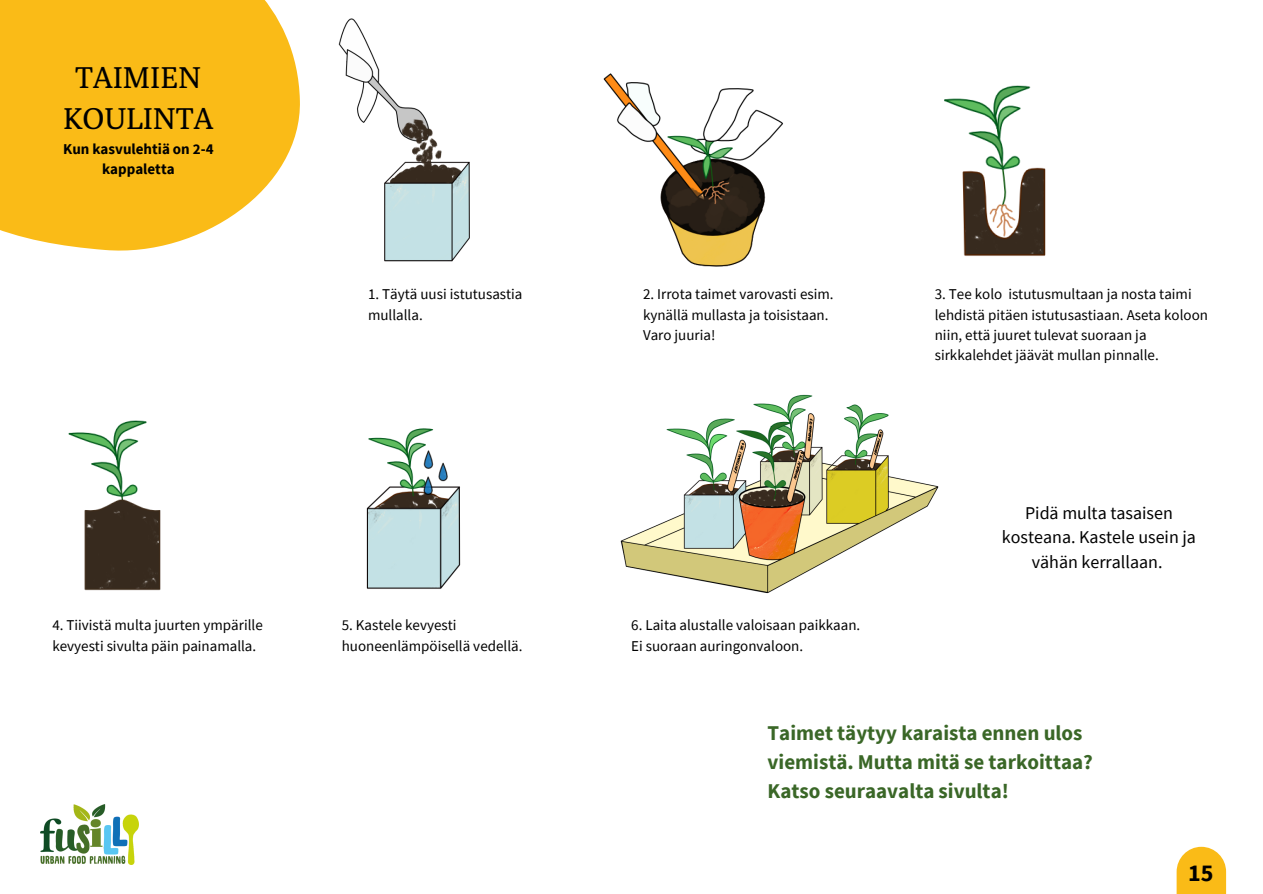
<style>
.page{position:relative;width:1263px;height:894px;background:#fff}
.page>*{position:absolute;margin:0;border:0;box-sizing:border-box;transform-origin:0 0}
.t1{font:30px/41.5px "Poly";color:#000;text-align:center}
.t2{font:700 24px "Source Sans Pro";color:#000}
.t3{font:700 21px/29.2px "Source Sans Pro";color:#3a6727}
.t4{font:18px/24.8px "Source Sans Pro";color:#000;text-align:center}
.t5{font:15px/20.2px "Source Sans Pro";color:#000}
.t6{font:700 15px/20.2px "Source Sans Pro";color:#000;text-align:center}
</style>
<div class="page">
<svg style="left:0;top:0;width:300px;height:251px;background:#fac12e"></svg>
<svg style="left:1177px;top:846px;width:49px;height:47px;background:#fac334"></svg>
<img style="left:40px;top:804px;width:98px;height:60px">
<img style="left:366px;top:428px;width:95px;height:161px">
<img style="left:338px;top:18px;width:132px;height:244px">
<img style="left:603px;top:73px;width:180px;height:194px">
<img style="left:944px;top:85px;width:102px;height:171px">
<img style="left:620px;top:394px;width:319px;height:200px">
<img style="left:68px;top:420px;width:93px;height:171px">
<h1 class="t1" style="left:63px;top:56px;width:152px">TAIMIEN<br>KOULINTA</h1>
<p class="t6" style="left:63px;top:138px;width:152px">Kun kasvulehtiä on 2-4 kappaletta</p>
<p class="t5" style="left:368px;top:284px;width:156px">1. Täytä uusi istutusastia mullalla.</p>
<p class="t5" style="left:935px;top:284px;width:275px">3. Tee kolo istutusmultaan ja nosta taimi lehdistä pitäen istutusastiaan. Aseta koloon niin, että juuret tulevat suoraan ja sirkkalehdet jäävät mullan pinnalle.</p>
<p class="t5" style="left:643px;top:284px;width:192px">2. Irrota taimet varovasti esim. kynällä mullasta ja toisistaan.<br>Varo juuria!</p>
<p class="t4" style="left:1002px;top:499px;width:196px">Pidä multa tasaisen kosteana. Kastele usein ja vähän kerrallaan.</p>
<p class="t5" style="left:52px;top:614px;width:212px">4. Tiivistä multa juurten ympärille kevyesti sivulta päin painamalla.</p>
<p class="t5" style="left:631px;top:614px;width:231px">6. Laita alustalle valoisaan paikkaan.<br>Ei suoraan auringonvaloon.</p>
<p class="t5" style="left:342px;top:614px;width:182px">5. Kastele kevyesti huoneenlämpöisellä vedellä.</p>
<h3 class="t3" style="left:768px;top:717px;width:327px">Taimet täytyy karaista ennen ulos viemistä. Mutta mitä se tarkoittaa?<br>Katso seuraavalta sivulta!</h3>
<h2 class="t2" style="left:1188px;top:857px;width:27px">15</h2>
</div>
